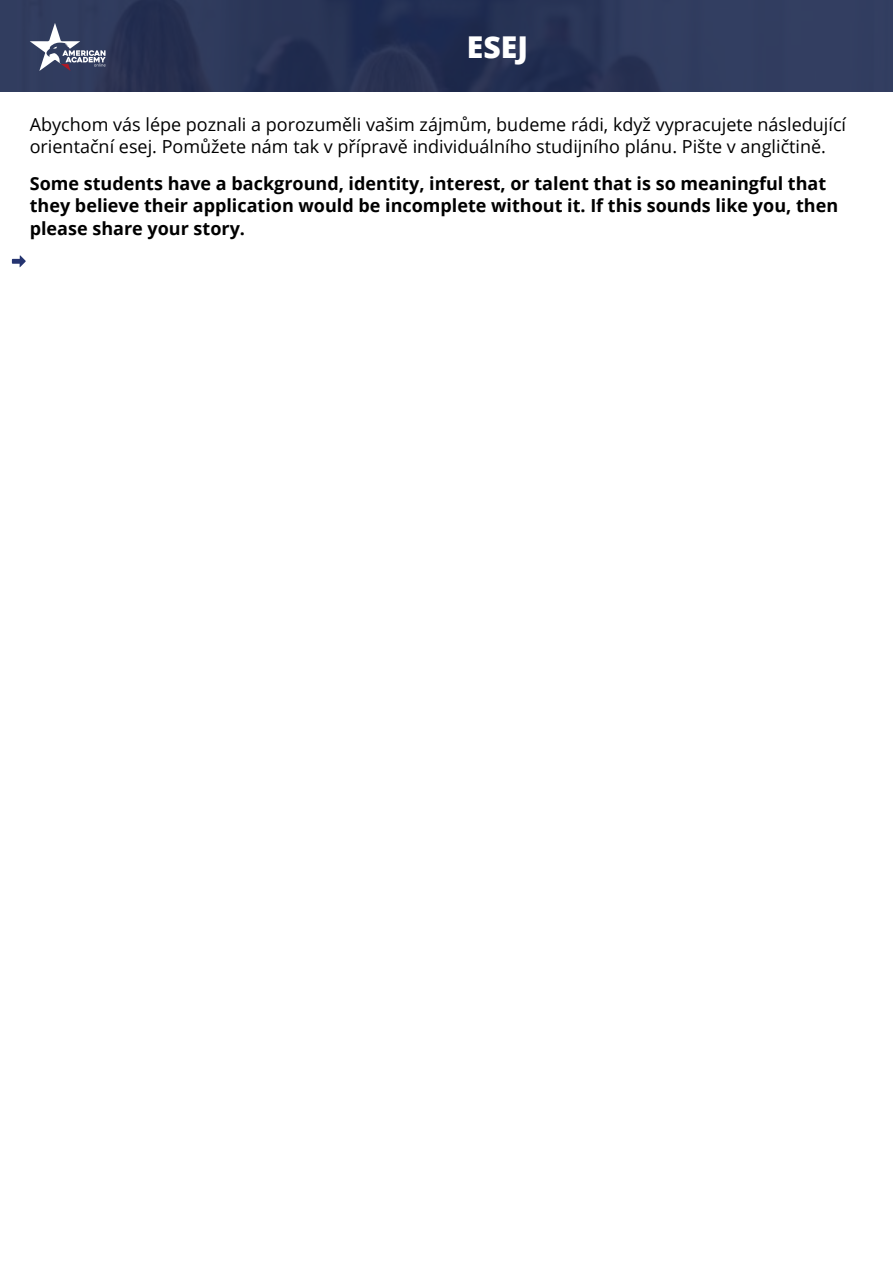
<style>
.page{position:relative;width:893px;height:1263px;background:#fff}
.page>*{position:absolute;margin:0;border:0;box-sizing:border-box;transform-origin:0 0}
.t1{font:800 30px "Open Sans";color:#fff}
.t2{font:700 18px/22.5px "Open Sans";color:#000}
.t3{font:18px/22.5px "Open Sans";color:#000}
</style>
<div class="page">
<img style="left:0;top:0;width:893px;height:91px">
<div style="left:12px;top:259px;width:9px;height:5px;background:#253470"></div>
<svg style="left:20px;top:255px;width:6px;height:12px"></svg>
<svg style="left:30px;top:23px;width:76px;height:48px;background:#5d6580"></svg>
<h1 class="t1" style="left:467px;top:25px;width:62px">ESEJ</h1>
<p class="t3" style="left:30px;top:112px;width:818px">Abychom vás lépe poznali a porozuměli vašim zájmům, budeme rádi, když vypracujete následující orientační esej. Pomůžete nám tak v přípravě individuálního studijního plánu. Pište v angličtině.</p>
<p class="t2" style="left:30px;top:171px;width:810px">Some students have a background, identity, interest, or talent that is so meaningful that they believe their application would be incomplete without it. If this sounds like you, then please share your story.</p>
</div>
